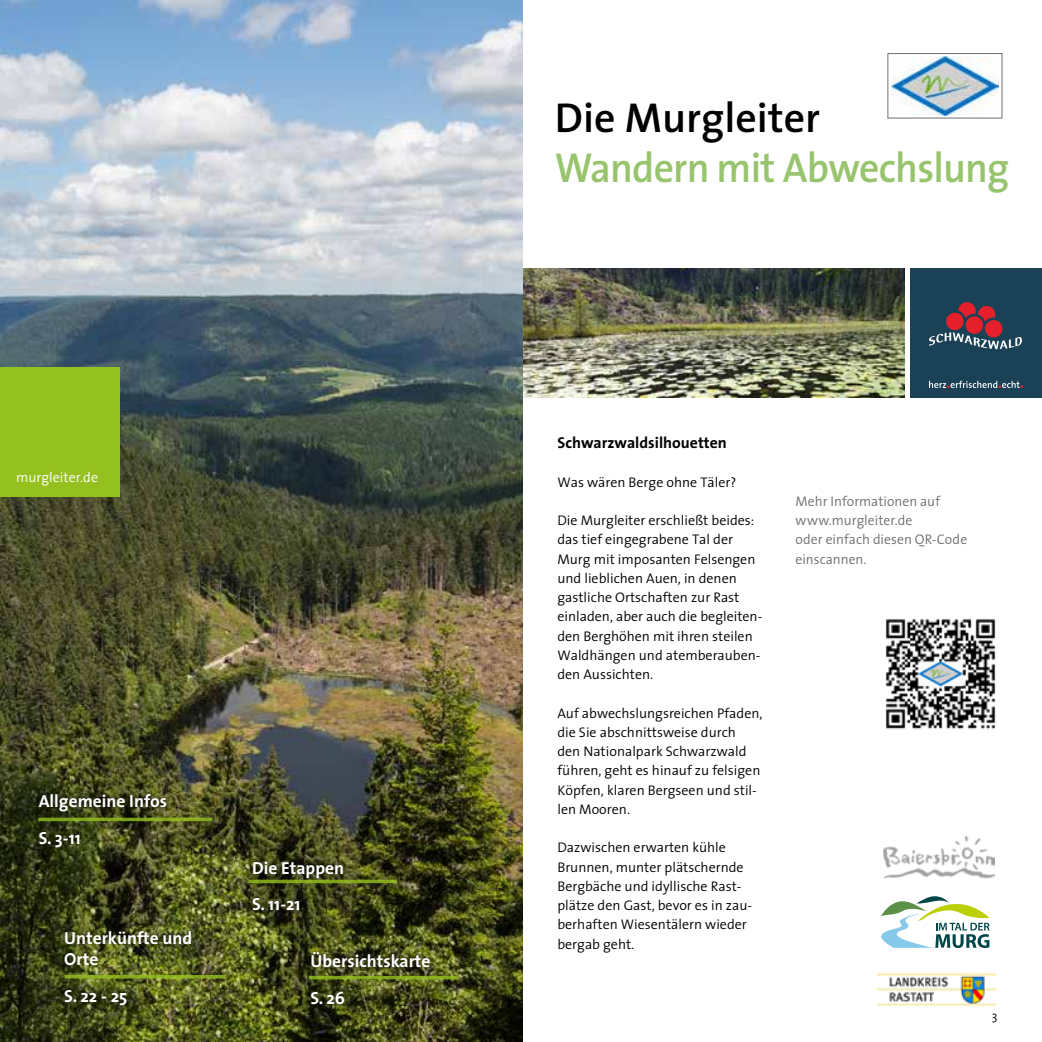
<style>
.page{position:relative;width:1042px;height:1042px;background:#fff}
.page>*{position:absolute;margin:0;border:0;box-sizing:border-box;transform-origin:0 0}
.t1{font:600 42px "The Sans 6";letter-spacing:-.02em;color:#97c46d;scale:.95 1}
.t2{font:600 42px "The Sans 6";color:#000}
.t3{font:17.5px/36.8px "The Sans 7 Bold Plain";color:#fff}
.t4{font:15.75px "The Sans 7 Bold Plain";color:#000}
.t5{font:300 14px/19.2px "The Sans 4";color:#000}
.t6{font:300 14px/19.2px "The Sans 4";color:#706f6f}
.t7{font:300 14px "The Sans 4";color:#fff}
.t8{font:300 12.25px "The Sans 4";color:#000}
</style>
<div class="page">
<img style="left:522px;top:268px;width:383px;height:129px">
<img style="left:891px;top:56px;width:107px;height:59px">
<div style="left:887px;top:53px;width:115px;height:65px;border:1px solid #706f6f"></div>
<img style="left:885px;top:619px;width:111px;height:111px">
<svg style="left:881px;top:896px;width:108px;height:52px"></svg>
<img style="left:878px;top:973px;width:117px;height:33px">
<div style="left:910px;top:268px;width:132px;height:129px;background:#1a4155"></div>
<svg style="left:929px;top:302px;width:93px;height:47px"></svg>
<svg style="left:929px;top:381px;width:94px;height:7px"></svg>
<img style="left:883px;top:836px;width:111px;height:43px">
<img style="left:0;top:0;width:522px;height:1042px">
<div style="left:34px;top:788px;width:138px;height:64px;background:#000;opacity:.75"></div>
<svg style="left:38px;top:817px;width:174px;height:4px"></svg>
<div style="left:60px;top:926px;width:137px;height:84px;background:#000;opacity:.75"></div>
<hr style="left:64px;top:975px;width:162px;height:3px;background:#95c11f">
<div style="left:248px;top:856px;width:100px;height:59px;background:#000;opacity:.75"></div>
<svg style="left:248px;top:879px;width:149px;height:4px"></svg>
<div style="left:306px;top:947px;width:129px;height:62px;background:#000;opacity:.75"></div>
<hr style="left:309px;top:976px;width:148px;height:3px;background:#95c11f">
<div style="left:0;top:367px;width:120px;height:129px;background:#95c11f"></div>
<p class="t7" style="left:16px;top:465px;width:84px">murgleiter.de</p>
<p class="t3" style="left:39px;top:782px;width:130px">Allgemeine Infos<br>S. 3-11</p>
<p class="t3" style="left:64px;top:927px;width:130px;line-height:21px">Unterkünfte und<br>Orte</p>
<p class="t3" style="left:64px;top:977px;width:65px">S. 22 - 25</p>
<p class="t3" style="left:252px;top:849px;width:94px">Die Etappen<br>S. 11-21</p>
<p class="t3" style="left:310px;top:942px;width:122px">Übersichtskarte<br>S. 26</p>
<h1 class="t2" style="left:555px;top:82px;width:267px">Die Murgleiter</h1>
<h1 class="t1" style="left:555px;top:133px;width:480px">Wandern mit Abwechslung</h1>
<p class="t4" style="left:557px;top:429px;width:171px">Schwarzwaldsilhouetten</p>
<p class="t5" style="left:557px;top:472px;width:180px">Was wären Berge ohne Täler?</p>
<p class="t5" style="left:557px;top:510px;width:206px">Die Murgleiter erschließt beides: das tief eingegrabene Tal der<br>Murg mit imposanten Felsengen und lieblichen Auen, in denen gastliche Ortschaften zur Rast einladen, aber auch die begleiten&shy;den Berghöhen mit ihren steilen<br>Waldhängen und atemberauben&shy;den Aussichten.</p>
<p class="t5" style="left:557px;top:703px;width:207px">Auf abwechslungsreichen Pfaden, die Sie abschnittsweise durch<br>den Nationalpark Schwarzwald führen, geht es hinauf zu felsigen<br>Köpfen, klaren Bergseen und stil&shy;len Mooren.</p>
<p class="t5" style="left:557px;top:837px;width:196px">Dazwischen erwarten kühle<br>Brunnen, munter plätschernde<br>Bergbäche und idyllische Rast&shy;plätze den Gast, bevor es in zau&shy;berhaften Wiesentälern wieder bergab geht.</p>
<p class="t6" style="left:795px;top:491px;width:173px">Mehr Informationen auf www.murgleiter.de<br>oder einfach diesen QR-Code einscannen.</p>
<p class="t8" style="left:991px;top:1006px;width:7px">3</p>
</div>
